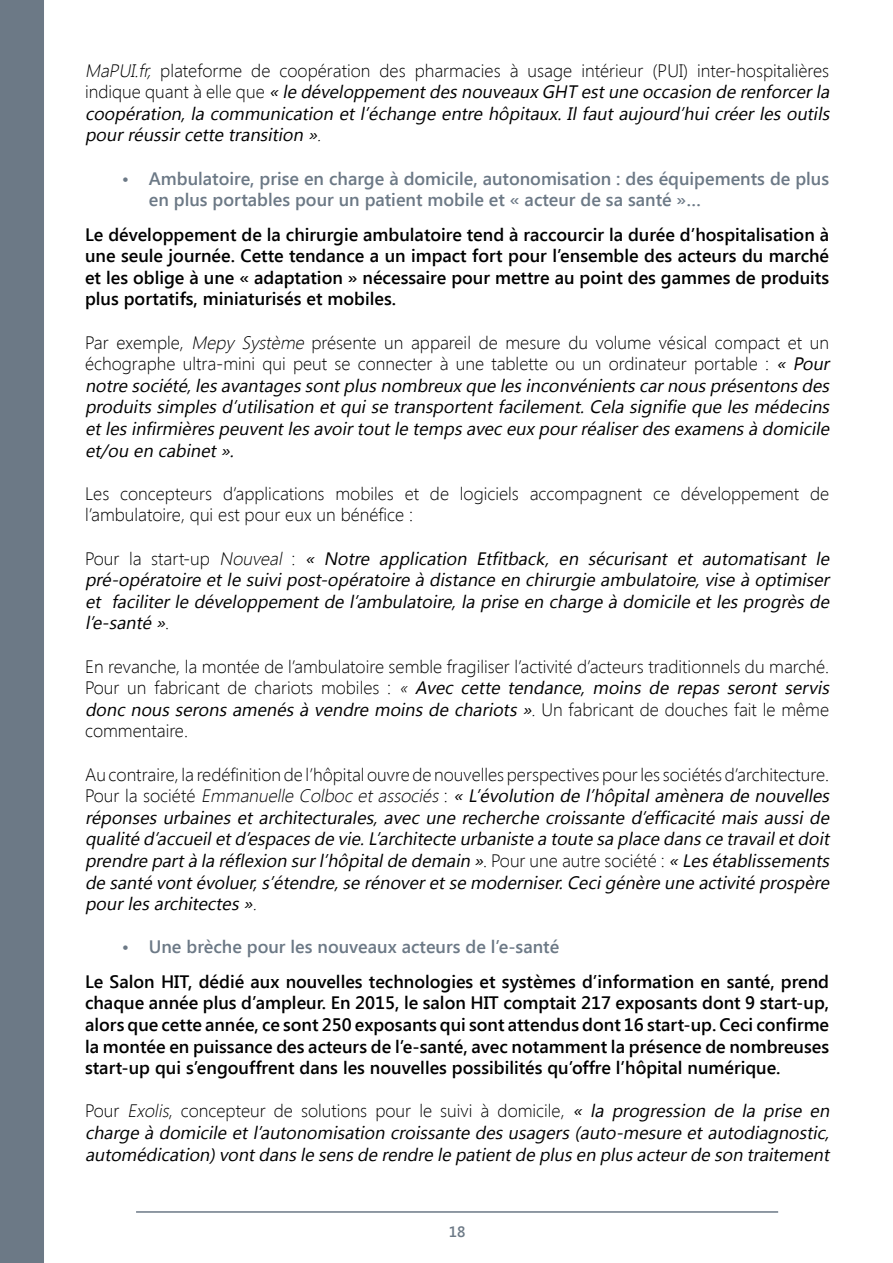
<style>
.page{position:relative;width:893px;height:1263px;background:#fff}
.page>*{position:absolute;margin:0;border:0;box-sizing:border-box;transform-origin:0 0}
.t1{font:italic 18px/21.6px "Segoe UI";color:#000}
.t2{font:600 18px/21.6px "Segoe UI";color:#000;text-align:justify}
.t3{font:300 18px/21.6px "Segoe UI";color:#000}
.t4{font:600 18px/21.6px "Segoe UI";color:#6c7986}
.t5{font:600 15px "Segoe UI";color:#6c7986}
.s1{font-weight:300}
.s2{font-weight:300;font-style:normal}
.s3{font-style:italic}
.s4{font-weight:400;font-style:italic}
</style>
<div class="page">
<hr style="left:136px;top:1211px;width:642px;height:2px;background:#6c7986">
<div style="left:0;top:0;width:44px;height:1263px;background:#6c7986"></div>
<p class="t1" style="left:85px;top:59px;width:750px"><span class="s1">MaPUI.fr,</span> <span class="s2">plateforme de coopération des pharmacies à usage intérieur (PUI) inter-hospitalières i n d i q u e q u a n t à e l l e q u e</span> « le développementdesnouveaux GHT estune occasion de renforcerla coopération, la communication et l’échange entre hôpitaux. Il faut aujourd’hui créer les outils pourréussircette transition »<span class="s1">.</span></p>
<p class="t4" style="left:149px;top:167px;width:682px;text-indent:-27px">• Ambulatoire, prise en charge à domicile, autonomisation : des équipements de plus en plus portables pour un patient mobile et « acteur de sa santé »…</p>
<p class="t2" style="left:85px;top:222px;width:746px">Le développement de la chirurgie ambulatoire tend à raccourcir la durée d’hospitalisation à une seule journée. Cette tendance a un impact fort pour l’ensemble des acteurs du marché et les oblige à une « adaptation » nécessaire pour mettre au point des gammes de produits plus portatifs, miniaturisés et mobiles.</p>
<p class="t1" style="left:85px;top:331px;width:750px"><span class="s2">Par exemple,</span> <span class="s1">Mepy Système</span> <span class="s2">présente un appareil de mesure du volume vésical compact et un échographe ultra-mini qui peut se connecter à une tablette ou un ordinateur portable :</span> « Pour notre société,lesavantagessontplusnombreux que lesinconvénientscarnousprésentonsdes produits simples d’utilisation et qui se transportent facilement. Cela signifie que les médecins etlesinfirmièrespeuventlesavoirtoutle tempsavec eux pourréaliserdesexamensà domicile et/ou en cabinet».</p>
<p class="t3" style="left:85px;top:482px;width:746px">Les concepteurs d’applications mobiles et de logiciels accompagnent ce développement de l’ambulatoire, qui est pour eux un bénéfice :</p>
<p class="t1" style="left:85px;top:547px;width:750px;text-align:justify"><span class="s2">P o u r l a s t a r t- u p</span> <span class="s1">Nouveal</span> <span class="s2">:</span> « Notre application Etfitback, en sécurisant et automatisant le pré‑ opératoire et le suivi post-opératoire à distance en chirurgie ambulatoire, vise à optimiser et faciliter le développement de l’ambulatoire, la prise en charge à domicile et les progrès de l’e-santé »<span class="s2">.</span></p>
<p class="t3" style="left:85px;top:655px;width:750px">En revanche, la montée de l’ambulatoire semble fragiliser l’activité d’acteurs traditionnels du marché.<br>Po u r u n fa b r i c a n t d e c h a r i ot s m o b i l e s : <span class="s3">«</span> <span class="s4">Avec cette tendance, moins de repas seront servis donc nous serons amenés à vendre moins de chariots »</span><span class="s3">.</span> U n fa b r i c a n t d e d o u c h e s fa i t l e m ê m e commentaire.</p>
<p class="t1" style="left:85px;top:763px;width:750px"><span class="s2">Au contraire, la redéfinition de l’hôpital ouvre de nouvelles perspectives pour les sociétés d’architecture.<br>Po u r l a s o c i é t é</span> <span class="s1">Emmanuelle Colboc et associés</span> <span class="s2">:</span> « L’évolution de l’hôpital amènera de nouvelles réponses urbaines et architecturales, avec une recherche croissante d’efficacité mais aussi de qualité d’accueiletd’espacesde vie.L’architecte urbaniste a toute sa place dansce travailetdoit prendre partà la réflexion surl’hôpitalde demain »<span class="s2">. Po u r u n e a u t re s o c i é t é :</span> « Lesétablissements de santé vontévoluer,s’étendre,se rénoveretse moderniser.Cecigénère une activité prospère pourlesarchitectes»<span class="s1">.</span></p>
<p class="t4" style="left:122px;top:935px;width:439px">• Une brèche pour les nouveaux acteurs de l’e-santé</p>
<p class="t2" style="left:85px;top:970px;width:746px">Le Salon HIT, dédié aux nouvelles technologies et systèmes d’information en santé, prend chaque année plus d’ampleur. En 2015, le salon HIT comptait 217 exposants dont 9 start‑up, alors que cette année, ce sont 250 exposants qui sont attendus dont 16 start-up. Ceci confirme la montée en puissance des acteurs de l’e-santé, avec notamment la présence de nombreuses start-up qui s’engouffrent dans les nouvelles possibilités qu’offre l’hôpital numérique.</p>
<p class="t1" style="left:85px;top:1099px;width:750px;text-align:justify"><span class="s2">Pour</span> <span class="s1">Exolis</span><span class="s2">, concepteur de solutions pour le suivi à domicile,</span> « la progression de la prise en charge à domicile et l’autonomisation croissante des usagers (auto-mesure et autodiagnostic, automédication)vontdansle sensde rendre le patientde plusen plusacteurde son traitement</p>
<p class="t5" style="left:449px;top:1221px;width:18px">18</p>
</div>
